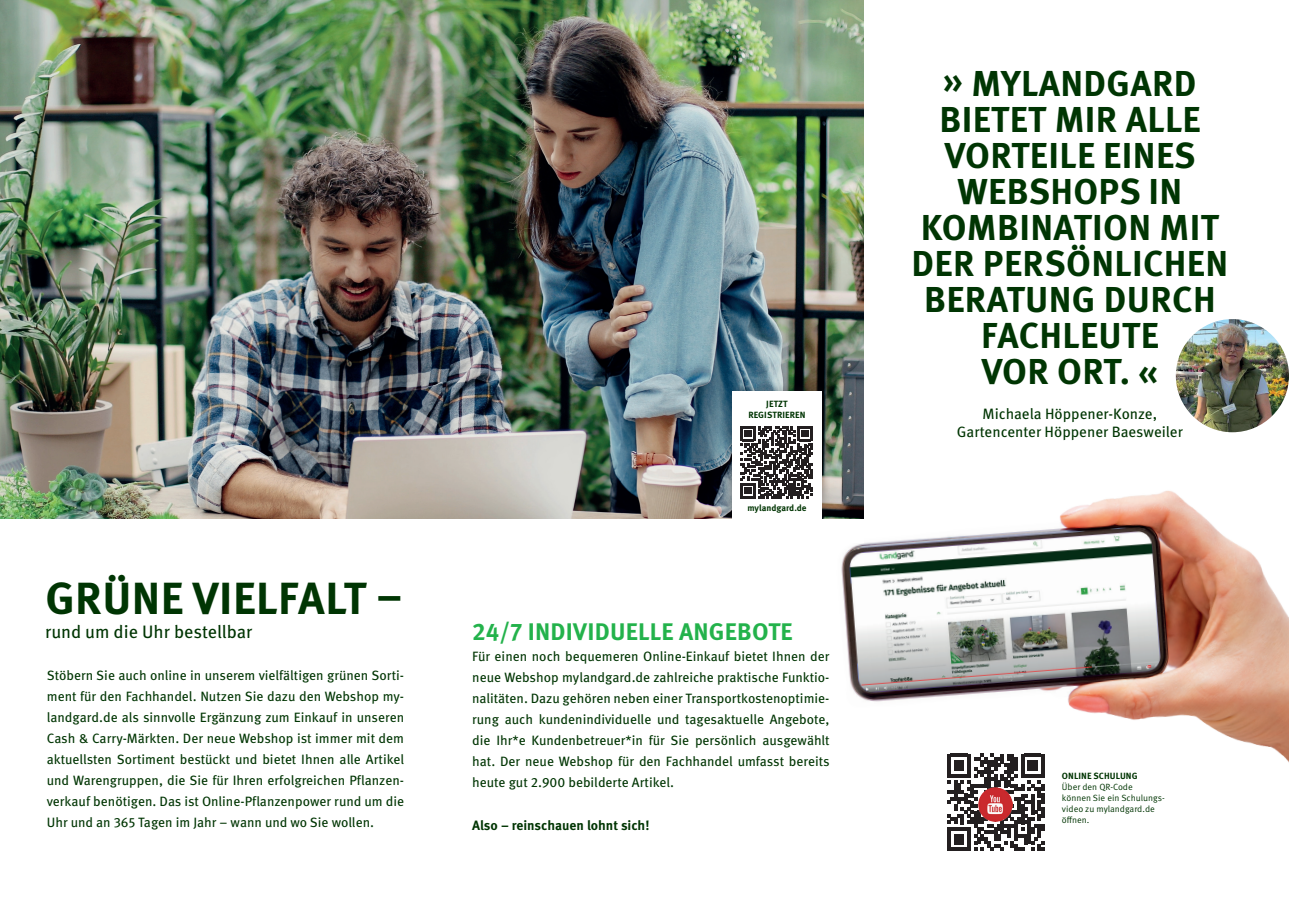
<style>
.page{position:relative;width:1289px;height:919px;background:#fff}
.page>*{position:absolute;margin:0;border:0;box-sizing:border-box;transform-origin:0 0}
.t1{font:700 45px "Meta Pro";letter-spacing:.01em;color:#003503}
.t2{font:700 36px/36px "Meta Pro";letter-spacing:.01em;color:#003503;text-align:center}
.t3{font:700 24px "Meta Pro";letter-spacing:.01em;color:#23b24b}
.t4{font:18px "Meta Pro";color:#003503}
.t5{font:15px/18px "Meta Pro";color:#003503;text-align:center}
.t6{font:13.5px/21px "Meta Pro";color:#003503;text-align:justify}
.t7{font:700 13.5px "Meta Pro";color:#003503}
.t8{font:9px/10.8px "Meta Pro Norm";color:#003503}
.t9{font:700 9px/10.8px "Meta Pro";letter-spacing:.01em;color:#003503;text-align:center}
</style>
<div class="page">
<img style="left:841px;top:425px;width:447px;height:426px">
<img style="left:0;top:0;width:863px;height:519px">
<svg style="left:947px;top:753px;width:97px;height:97px"></svg>
<img style="left:978px;top:787px;width:34px;height:34px">
<div style="left:722px;top:382px;width:109px;height:149px;background:#231f20;opacity:.37"></div>
<div style="left:731px;top:391px;width:90px;height:130px;background:#fff"></div>
<svg style="left:740px;top:426px;width:72px;height:72px"></svg>
<div style="left:0;top:519px;width:863px;height:23px;background:#fff"></div>
<img style="left:1175px;top:319px;width:113px;height:113px;border-radius:57px">
<h1 class="t1" style="left:45px;top:562px;width:358px">GRÜNE VIELFALT –</h1>
<h3 class="t4" style="left:45px;top:617px;width:209px">rund um die Uhr bestellbar</h3>
<p class="t6" style="left:47px;top:663px;width:359px">Stöbern Sie auch online in unserem vielfältigen grünen Sorti&shy;ment für den Fachhandel. Nutzen Sie dazu den Webshop my&shy;landgard.de als sinnvolle Ergänzung zum Einkauf in unseren Cash &amp; Carry-Märkten. Der neue Webshop ist immer mit dem aktuellsten Sortiment bestückt und bietet Ihnen alle Artikel und Warengruppen, die Sie für Ihren erfolgreichen Pflanzen&shy;verkauf benötigen. Das ist Online-Pflanzenpower rund um die Uhr und an 365 Tagen im Jahr – wann und wo Sie wollen.</p>
<p class="t9" style="left:748px;top:398px;width:59px">JETZT<br>REGISTRIEREN</p>
<p class="t9" style="left:747px;top:501px;width:61px">mylandgard.de</p>
<h3 class="t3" style="left:472px;top:612px;width:322px">24/7 INDIVIDUELLE ANGEBOTE</h3>
<p class="t6" style="left:472px;top:645px;width:359px">Für einen noch bequemeren Online-Einkauf bietet Ihnen der neue Webshop mylandgard.de zahlreiche praktische Funktio&shy;nalitäten. Dazu gehören neben einer Transportkostenoptimie&shy;rung auch kundenindividuelle und tagesaktuelle Angebote, die Ihr*e Kundenbetreuer*in für Sie persönlich ausgewählt hat. Der neue Webshop für den Fachhandel umfasst bereits heute gut 2.900 bebilderte Artikel.</p>
<p class="t7" style="left:472px;top:814px;width:179px">Also – reinschauen lohnt sich!</p>
<h2 class="t2" style="left:911px;top:63px;width:318px">» MYLANDGARD<br>BIETET MIR ALLE<br>VORTEILE EINES<br>WEBSHOPS IN<br>KOMBINATION MIT<br>DER PERSÖNLICHEN<br>BERATUNG DURCH<br>FACHLEUTE<br>VOR ORT. «</h2>
<p class="t5" style="left:956px;top:404px;width:228px">Michaela Höppener-Konze,<br>Gartencenter Höppener Baesweiler</p>
<p class="t9" style="left:1061px;top:770px;width:77px">ONLINE SCHULUNG</p>
<p class="t8" style="left:1061px;top:781px;width:104px">Über den QR-Code<br>können Sie ein Schulungs&shy;video zu mylandgard.de öffnen.</p>
</div>
